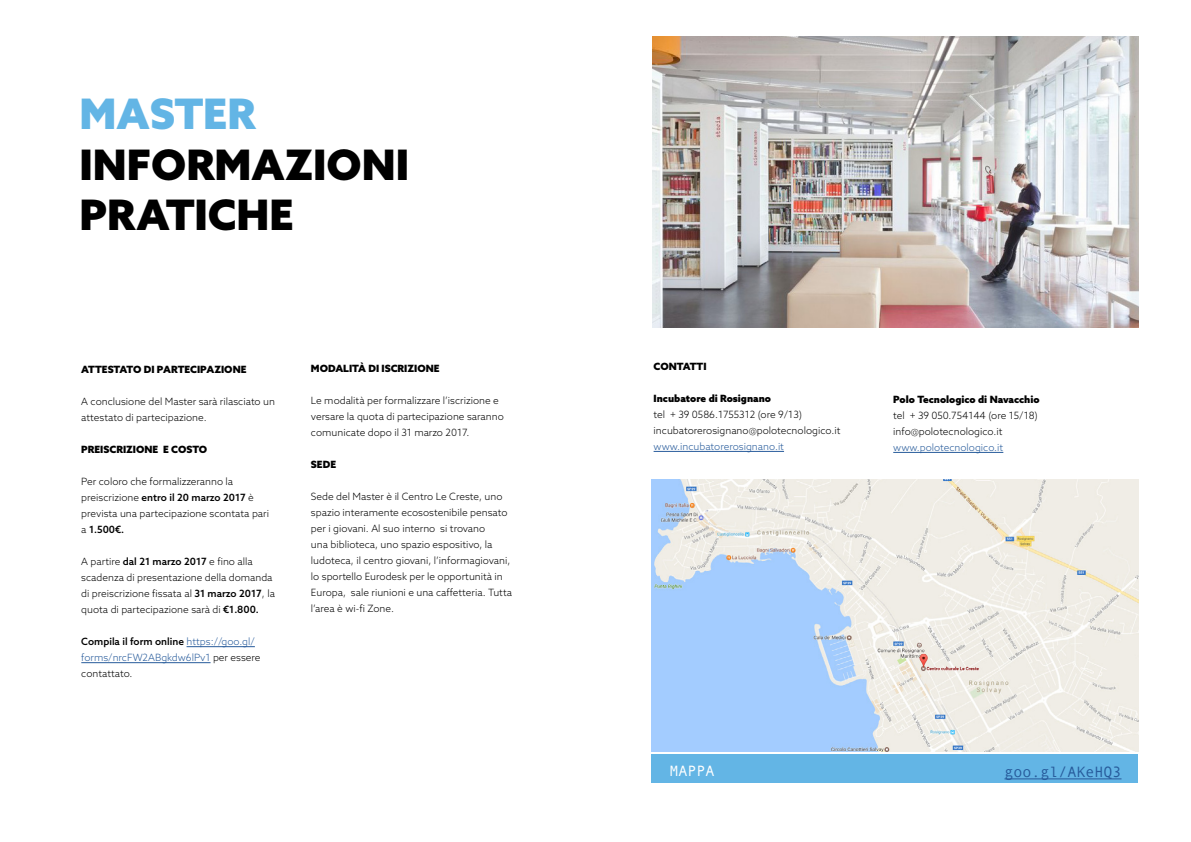
<style>
.page{position:relative;width:1191px;height:842px;background:#fff}
.page>*{position:absolute;margin:0;border:0;box-sizing:border-box;transform-origin:0 0}
.t1{font:900 42px/50.4px "Azo Sans";color:#000}
.t2{font:900 42px "Azo Sans";color:#63b5e5}
.t3{font:15px "Andale Mono";color:#275b9b}
.t4{font:15px "Andale Mono";color:#fff}
.t5{font:300 10px/16px "Azo Sans";color:#000}
.t6{font:300 10px/16px "Azo Sans";color:#275b9b}
.t7{font:900 10px "Azo Sans";color:#000}
.s1{font-weight:500}
.s2{font-weight:500;color:#000}
.s3{color:#000}
</style>
<div class="page">
<hr style="left:186px;top:646px;width:69px;height:1px;background:#275b9b">
<hr style="left:81px;top:662px;width:129px;height:1px;background:#275b9b">
<hr style="left:653px;top:451px;width:131px;height:1px;background:#275b9b">
<img style="left:652px;top:36px;width:487px;height:292px">
<div style="left:651px;top:754px;width:487px;height:29px;background:#63b5e5"></div>
<hr style="left:1004px;top:778px;width:117px;height:1px;background:#275b9b">
<hr style="left:893px;top:452px;width:110px;height:1px;background:#275b9b">
<img style="left:651px;top:480px;width:487px;height:272px">
<h1 class="t2" style="left:79px;top:86px;width:177px">MASTER</h1>
<h1 class="t1" style="left:79px;top:139px;width:331px">INFORMAZIONI<br>PRATICHE</h1>
<p class="t7" style="left:81px;top:363px;width:167px">ATTESTATO DI PARTECIPAZIONE</p>
<p class="t5" style="left:81px;top:394px;width:195px">A conclusione del Master sarà rilasciato un attestato di partecipazione.</p>
<p class="t7" style="left:81px;top:443px;width:127px">PREISCRIZIONE E COSTO</p>
<p class="t5" style="left:81px;top:474px;width:189px">Per coloro che formalizzeranno la preiscrizione <span class="s1">entro il 20 marzo 2017</span> è prevista una partecipazione scontata pari a <span class="s1">1.500€.</span></p>
<p class="t5" style="left:81px;top:554px;width:195px">A partire <span class="s1">dal 21 marzo 2017</span> e fino alla scadenza di presentazione della domanda di preiscrizione fissata al <span class="s1">31 marzo 2017</span>, la quota di partecipazione sarà di <span class="s1">€1.800.</span></p>
<p class="t6" style="left:81px;top:634px;width:181px"><span class="s2">Compila il form online</span> https://goo.gl/ forms/nrcFW2ABgkdw6lPv1 <span class="s3">per essere contattato.</span></p>
<p class="t7" style="left:311px;top:362px;width:130px">MODALITÀ DI ISCRIZIONE</p>
<p class="t5" style="left:311px;top:392px;width:194px">Le modalità per formalizzare l’iscrizione e versare la quota di partecipazione saranno comunicate dopo il 31 marzo 2017.</p>
<p class="t7" style="left:311px;top:458px;width:27px">SEDE</p>
<p class="t5" style="left:311px;top:488px;width:202px">Sede del Master è il Centro Le Creste, uno spazio interamente ecosostenibile pensato per i giovani. Al suo interno si trovano<br>una biblioteca, uno spazio espositivo, la ludoteca, il centro giovani, l’informagiovani, lo sportello Eurodesk per le opportunità in Europa, sale riunioni e una caffetteria. Tutta l’area è wi-fi Zone.</p>
<p class="t7" style="left:653px;top:360px;width:54px">CONTATTI</p>
<p class="t7" style="left:653px;top:392px;width:119px">Incubatore di Rosignano</p>
<p class="t5" style="left:653px;top:406px;width:188px">tel + 39 0586.1755312 (ore 9/13) incubatorerosignano@polotecnologico.it</p>
<p class="t6" style="left:653px;top:438px;width:132px">www.incubatorerosignano.it</p>
<p class="t7" style="left:893px;top:393px;width:148px">Polo Tecnologico di Navacchio</p>
<p class="t5" style="left:893px;top:407px;width:146px">tel + 39 050.754144 (ore 15/18) info@polotecnologico.it</p>
<p class="t6" style="left:893px;top:439px;width:112px">www.polotecnologico.it</p>
<h2 class="t4" style="left:669px;top:761px;width:46px">MAPPA</h2>
<h2 class="t3" style="left:1004px;top:762px;width:118px">goo.gl/AKeHQ3</h2>
</div>
